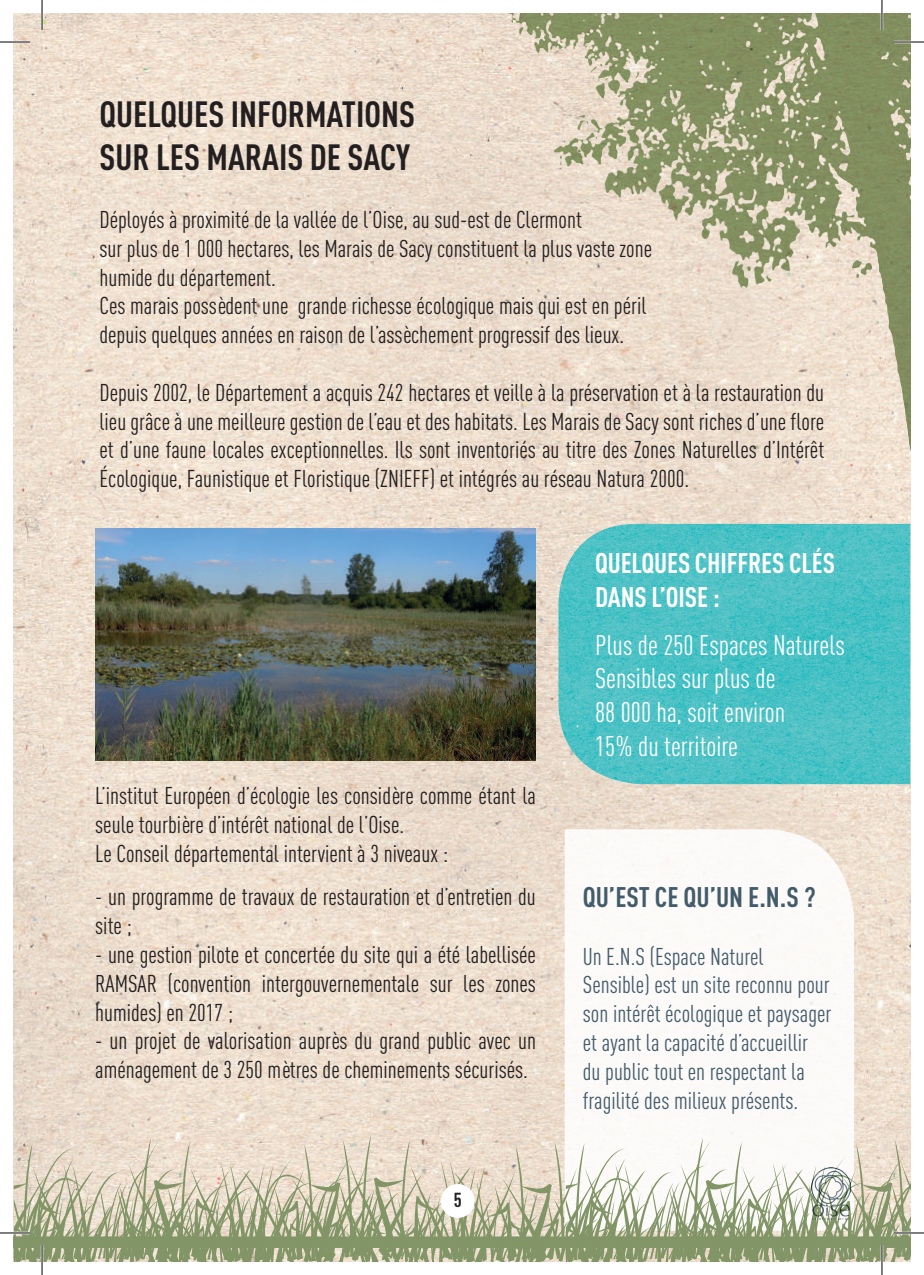
<style>
.page{position:relative;width:924px;height:1275px;background:#fff}
.page>*{position:absolute;margin:0;border:0;box-sizing:border-box;transform-origin:0 0}
.t1{font:700 36px/43.2px "DIN Cond";color:#231f20}
.t2{font:28px/33.6px "DIN Cond";color:#fff}
.t3{font:700 28px/33.6px "DIN Cond";letter-spacing:-.005em;color:#fff}
.t4{font:700 28px "DIN Cond";color:#435c6b}
.t5{font:24px/28.8px "DIN Cond";color:#231f20}
.t6{font:24px/28.8px "DIN Cond";color:#435c6b}
.t7{font:700 20px "DIN Cond";color:#231f20}
</style>
<div class="page">
<img style="left:14px;top:14px;width:895px;height:1110px">
<img style="left:558px;top:524px;width:351px;height:260px">
<img style="left:508px;top:14px;width:401px;height:470px">
<svg style="left:564px;top:829px;width:289px;height:295px"></svg>
<svg style="left:14px;top:1124px;width:895px;height:137px"></svg>
<img style="left:95px;top:528px;width:440px;height:233px">
<div style="left:440px;top:1184px;width:34px;height:34px;background:#fff;border-radius:50%"></div>
<svg style="left:809px;top:1165px;width:43px;height:56px"></svg>
<img style="left:811px;top:1167px;width:39px;height:52px">
<hr style="left:0;top:41px;width:30px;height:2px;background:#fff">
<hr style="left:893px;top:41px;width:30px;height:2px;background:#fff">
<hr style="left:0;top:1231px;width:30px;height:3px;background:#fff">
<hr style="left:893px;top:1231px;width:30px;height:3px;background:#fff">
<hr style="left:41px;top:0;width:2px;height:30px;background:#fff">
<hr style="left:41px;top:1245px;width:2px;height:30px;background:#fff">
<hr style="left:880px;top:0;width:2px;height:30px;background:#fff">
<hr style="left:880px;top:1245px;width:2px;height:30px;background:#fff">
<hr style="left:0;top:42px;width:30px;height:1px;background:#000">
<hr style="left:893px;top:42px;width:30px;height:1px;background:#000">
<hr style="left:0;top:1232px;width:30px;height:1px;background:#000">
<hr style="left:893px;top:1232px;width:30px;height:1px;background:#000">
<hr style="left:42px;top:0;width:1px;height:30px;background:#000">
<hr style="left:42px;top:1245px;width:1px;height:30px;background:#000">
<hr style="left:881px;top:0;width:1px;height:30px;background:#000">
<hr style="left:881px;top:1245px;width:1px;height:30px;background:#000">
<h1 class="t1" style="left:99px;top:92px;width:317px">QUELQUES INFORMATIONS<br>SUR LES MARAIS DE SACY</h1>
<p class="t5" style="left:99px;top:205px;width:554px">Déployés à proximité de la vallée de l’Oise, au sud-est de Clermont<br>sur plus de 1 000 hectares, les Marais de Sacy constituent la plus vaste zone humide du département.<br>Ces marais possèdent une grande richesse écologique mais qui est en péril depuis quelques années en raison de l’assèchement progressif des lieux.</p>
<p class="t5" style="left:99px;top:378px;width:725px;text-align:justify">Depuis 2002, le Département a acquis 242 hectares et veille à la préservation et à la restauration du lieu grâce à une meilleure gestion de l’eau et des habitats. Les Marais de Sacy sont riches d’une flore et d’une faune locales exceptionnelles. Ils sont inventoriés au titre des Zones Naturelles d’Intérêt Écologique, Faunistique et Floristique (ZNIEFF) et intégrés au réseau Natura 2000.</p>
<p class="t5" style="left:95px;top:781px;width:442px">L’institut Européen d’écologie les considère comme étant la seule tourbière d’intérêt national de l’Oise.<br>Le Conseil départemental intervient à 3 niveaux :</p>
<p class="t5" style="left:95px;top:882px;width:442px">- un programme de travaux de restauration et d’entretien du site ;</p>
<p class="t5" style="left:95px;top:940px;width:442px;text-align:justify">- une gestion pilote et concertée du site qui a été labellisée RAMSAR (convention intergouvernementale sur les zones humides) en 2017 ;</p>
<p class="t5" style="left:95px;top:1026px;width:442px">- un projet de valorisation auprès du grand public avec un aménagement de 3 250 mètres de cheminements sécurisés.</p>
<p class="t7" style="left:453px;top:1188px;width:10px">5</p>
<p class="t3" style="left:595px;top:545px;width:241px">QUELQUES CHIFFRES CLÉS<br>DANS L’OISE :</p>
<p class="t2" style="left:595px;top:628px;width:251px">Plus de 250 Espaces Naturels<br>Sensibles sur plus de<br>88 000 ha, soit environ<br>15% du territoire</p>
<p class="t4" style="left:582px;top:880px;width:234px">QU’EST CE QU’UN E.N.S ?</p>
<p class="t6" style="left:582px;top:941px;width:250px">Un E.N.S (Espace Naturel<br>Sensible) est un site reconnu pour son intérêt écologique et paysager et ayant la capacité d’accueillir du public tout en respectant la fragilité des milieux présents.</p>
</div>
